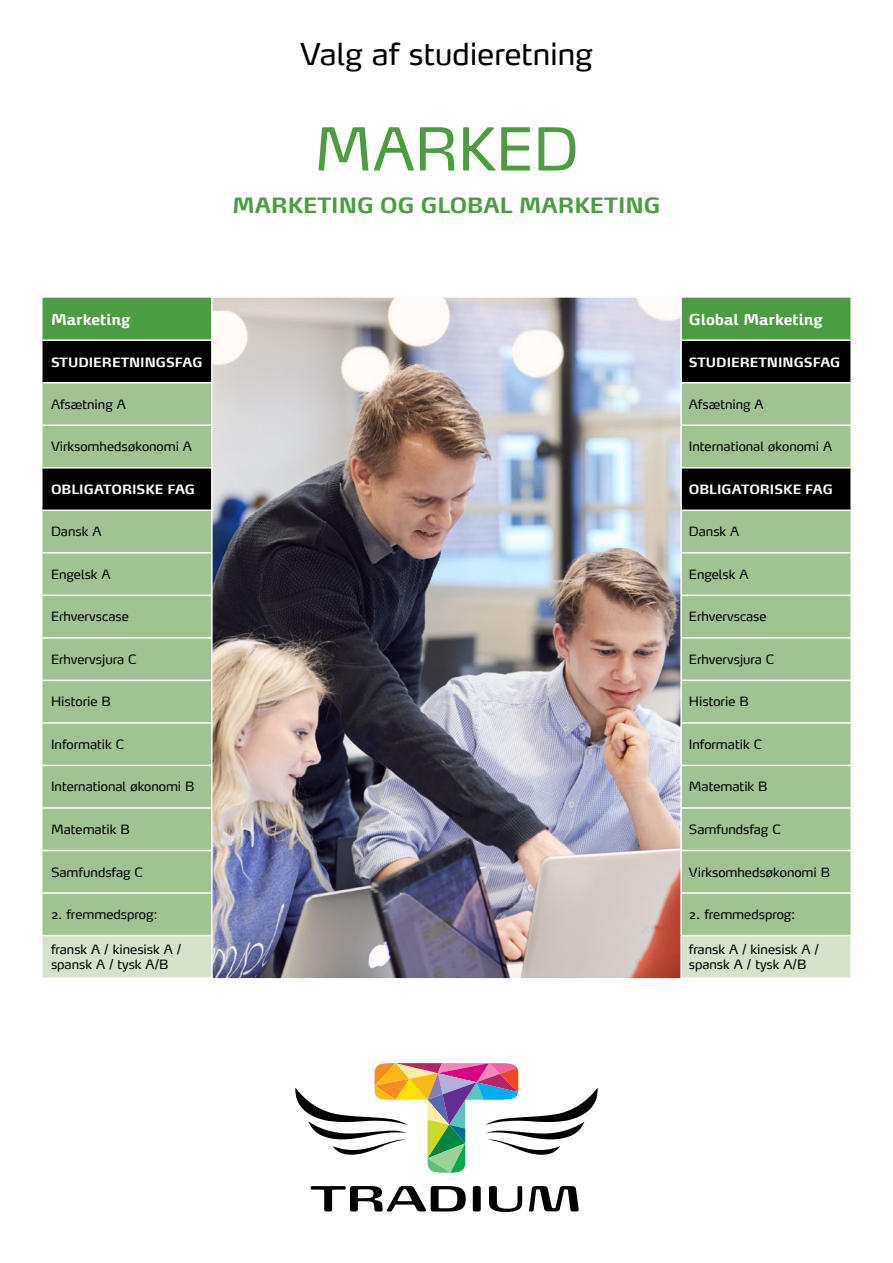
<style>
.page{position:relative;width:893px;height:1263px;background:#fff}
.page>*{position:absolute;margin:0;border:0;box-sizing:border-box;transform-origin:0 0}
.t1{font:58.5px "Max LF";color:#4c9c41}
.t2{font:30px "Max LF";color:#000}
.t3{font:700 21px "Max Demi Serif";color:#4c9c41}
.t4{font:700 15px "Max Demi Serif";color:#fff}
.t5{font:12.75px/15.3px "Max";color:#000}
.t6{font:700 12.75px "Max Demi Serif TF";color:#fff}
</style>
<div class="page">
<svg style="left:311px;top:1186px;width:155px;height:25px"></svg>
<svg style="left:473px;top:1186px;width:8px;height:25px"></svg>
<svg style="left:489px;top:1186px;width:33px;height:26px"></svg>
<svg style="left:529px;top:1186px;width:50px;height:25px"></svg>
<svg style="left:295px;top:1063px;width:303px;height:110px"></svg>
<div style="left:43px;top:298px;width:807px;height:41px;background:#4c9c41"></div>
<div style="left:43px;top:341px;width:807px;height:41px;background:#000"></div>
<svg style="left:43px;top:383px;width:807px;height:552px;background:#95b486"></svg>
<div style="left:43px;top:936px;width:807px;height:41px;background:#d5e2cc"></div>
<hr style="left:43px;top:424px;width:170px;height:2px;background:#fff">
<hr style="left:680px;top:424px;width:170px;height:2px;background:#fff">
<hr style="left:43px;top:467px;width:170px;height:1px;background:#fff">
<hr style="left:680px;top:467px;width:170px;height:1px;background:#fff">
<hr style="left:43px;top:509px;width:170px;height:2px;background:#fff">
<hr style="left:680px;top:509px;width:170px;height:2px;background:#fff">
<hr style="left:43px;top:552px;width:170px;height:2px;background:#fff">
<hr style="left:680px;top:552px;width:170px;height:2px;background:#fff">
<hr style="left:43px;top:595px;width:170px;height:1px;background:#fff">
<hr style="left:680px;top:595px;width:170px;height:1px;background:#fff">
<hr style="left:43px;top:637px;width:170px;height:2px;background:#fff">
<hr style="left:680px;top:637px;width:170px;height:2px;background:#fff">
<hr style="left:43px;top:680px;width:170px;height:1px;background:#fff">
<hr style="left:680px;top:680px;width:170px;height:1px;background:#fff">
<hr style="left:43px;top:722px;width:170px;height:2px;background:#fff">
<hr style="left:680px;top:722px;width:170px;height:2px;background:#fff">
<hr style="left:43px;top:765px;width:170px;height:1px;background:#fff">
<hr style="left:680px;top:765px;width:170px;height:1px;background:#fff">
<hr style="left:43px;top:807px;width:170px;height:2px;background:#fff">
<hr style="left:680px;top:807px;width:170px;height:2px;background:#fff">
<hr style="left:43px;top:850px;width:170px;height:1px;background:#fff">
<hr style="left:680px;top:850px;width:170px;height:1px;background:#fff">
<hr style="left:43px;top:892px;width:170px;height:2px;background:#fff">
<hr style="left:680px;top:892px;width:170px;height:2px;background:#fff">
<img style="left:210px;top:297px;width:473px;height:682px">
<h2 class="t2" style="left:300px;top:35px;width:294px">Valg af studieretning</h2>
<h1 class="t1" style="left:314px;top:113px;width:266px">MARKED</h1>
<h3 class="t3" style="left:233px;top:193px;width:429px">MARKETING OG GLOBAL MARKETING</h3>
<p class="t4" style="left:51px;top:310px;width:81px">Marketing</p>
<p class="t4" style="left:689px;top:310px;width:135px">Global Marketing</p>
<p class="t6" style="left:51px;top:354px;width:153px">STUDIERETNINGSFAG</p>
<p class="t6" style="left:689px;top:354px;width:153px">STUDIERETNINGSFAG</p>
<p class="t5" style="left:51px;top:396px;width:76px">Afsætning A</p>
<p class="t5" style="left:689px;top:396px;width:76px">Afsætning A</p>
<p class="t5" style="left:51px;top:439px;width:142px">Virksomhedsøkonomi A</p>
<p class="t5" style="left:689px;top:439px;width:145px">International økonomi A</p>
<p class="t6" style="left:51px;top:481px;width:146px">OBLIGATORISKE FAG</p>
<p class="t6" style="left:689px;top:481px;width:146px">OBLIGATORISKE FAG</p>
<p class="t5" style="left:51px;top:524px;width:52px">Dansk A</p>
<p class="t5" style="left:689px;top:524px;width:52px">Dansk A</p>
<p class="t5" style="left:51px;top:566px;width:61px">Engelsk A</p>
<p class="t5" style="left:689px;top:566px;width:61px">Engelsk A</p>
<p class="t5" style="left:51px;top:609px;width:79px">Erhvervscase</p>
<p class="t5" style="left:689px;top:609px;width:79px">Erhvervscase</p>
<p class="t5" style="left:51px;top:651px;width:87px">Erhvervsjura C</p>
<p class="t5" style="left:689px;top:651px;width:87px">Erhvervsjura C</p>
<p class="t5" style="left:51px;top:694px;width:61px">Historie B</p>
<p class="t5" style="left:689px;top:694px;width:61px">Historie B</p>
<p class="t5" style="left:51px;top:737px;width:75px">Informatik C</p>
<p class="t5" style="left:689px;top:737px;width:75px">Informatik C</p>
<p class="t5" style="left:51px;top:779px;width:145px">International økonomi B</p>
<p class="t5" style="left:689px;top:779px;width:80px">Matematik B</p>
<p class="t5" style="left:51px;top:822px;width:80px">Matematik B</p>
<p class="t5" style="left:689px;top:822px;width:93px">Samfundsfag C</p>
<p class="t5" style="left:51px;top:864px;width:93px">Samfundsfag C</p>
<p class="t5" style="left:689px;top:864px;width:143px">Virksomhedsøkonomi B</p>
<p class="t5" style="left:51px;top:907px;width:108px">2. fremmedsprog:</p>
<p class="t5" style="left:689px;top:907px;width:108px">2. fremmedsprog:</p>
<p class="t5" style="left:51px;top:941px;width:132px">fransk A / kinesisk A / spansk A / tysk A/B</p>
<p class="t5" style="left:689px;top:941px;width:132px">fransk A / kinesisk A / spansk A / tysk A/B</p>
</div>
